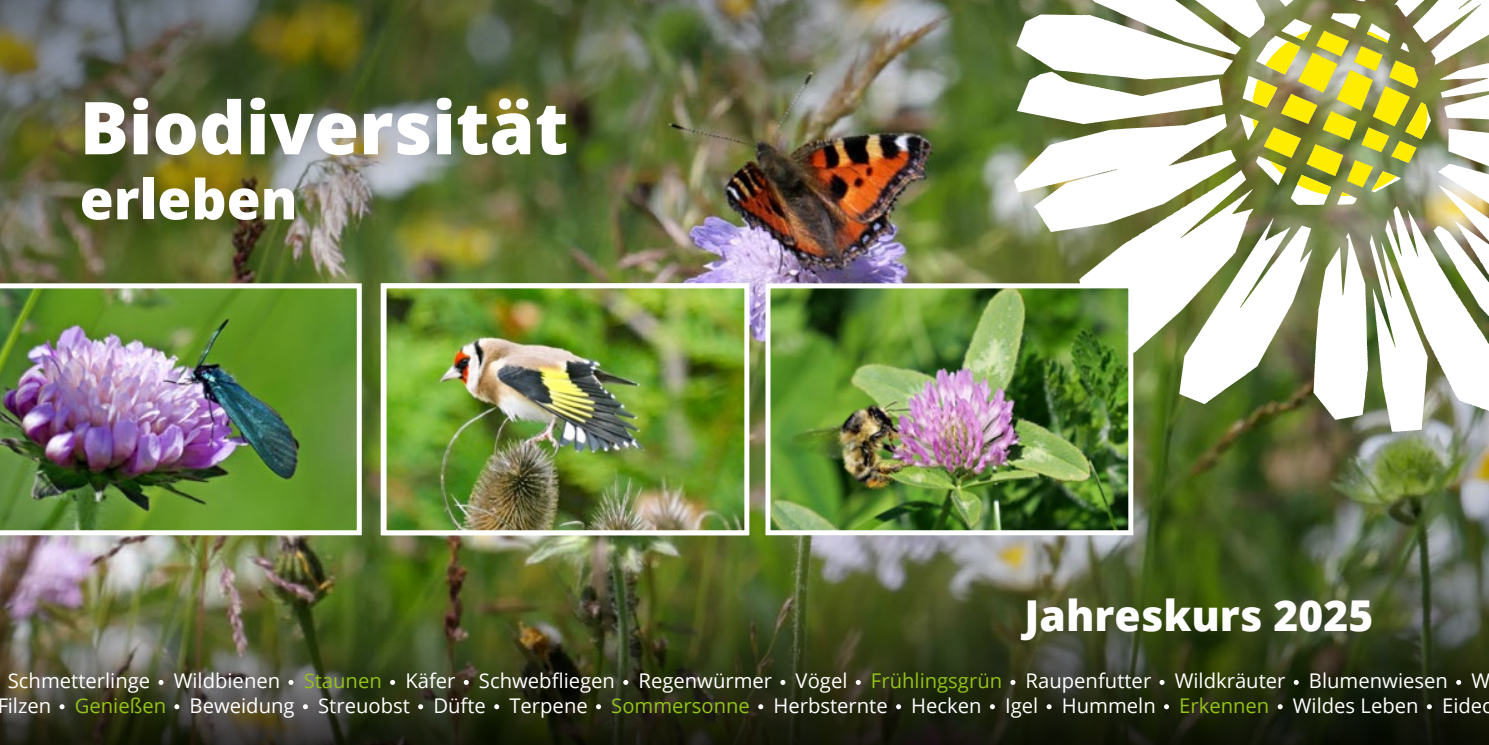
<style>
.page{position:relative;width:1489px;height:745px;background:#fff}
.page>*{position:absolute;margin:0;border:0;box-sizing:border-box;transform-origin:0 0}
.t1{font:800 72.75px "Open Sans";color:#fff}
.t2{font:800 55px "Open Sans";color:#fff}
.t3{font:800 42.5px "Open Sans";color:#fff}
.t4{font:20.25px/24.2px "Open Sans";color:#fff;text-align:center}
.s1{color:#94c11a}
</style>
<div class="page">
<img style="left:0;top:0;width:1013px;height:204px">
<img style="left:0;top:204px;width:1488px;height:378px">
<img style="left:1013px;top:0;width:475px;height:431px">
<img style="left:0;top:283px;width:362px;height:252px">
<img style="left:771px;top:289px;width:356px;height:240px">
<div style="left:765px;top:283px;width:368px;height:252px;border:5px solid #fff"></div>
<img style="left:0;top:582px;width:1488px;height:162px">
<svg style="left:158px;top:679px;width:5px;height:5px"></svg>
<svg style="left:288px;top:679px;width:5px;height:5px"></svg>
<svg style="left:390px;top:679px;width:5px;height:5px"></svg>
<svg style="left:464px;top:679px;width:5px;height:5px"></svg>
<svg style="left:623px;top:679px;width:5px;height:5px"></svg>
<svg style="left:780px;top:679px;width:5px;height:5px"></svg>
<svg style="left:855px;top:679px;width:5px;height:5px"></svg>
<svg style="left:1010px;top:679px;width:5px;height:5px"></svg>
<svg style="left:1159px;top:679px;width:5px;height:5px"></svg>
<svg style="left:1293px;top:679px;width:5px;height:5px"></svg>
<svg style="left:1455px;top:679px;width:5px;height:5px"></svg>
<svg style="left:59px;top:703px;width:6px;height:5px"></svg>
<svg style="left:174px;top:703px;width:5px;height:5px"></svg>
<svg style="left:303px;top:703px;width:5px;height:5px"></svg>
<svg style="left:418px;top:703px;width:5px;height:5px"></svg>
<svg style="left:494px;top:703px;width:5px;height:5px"></svg>
<svg style="left:596px;top:703px;width:5px;height:5px"></svg>
<svg style="left:758px;top:703px;width:5px;height:5px"></svg>
<svg style="left:896px;top:703px;width:5px;height:5px"></svg>
<svg style="left:989px;top:703px;width:5px;height:5px"></svg>
<svg style="left:1046px;top:703px;width:5px;height:5px"></svg>
<svg style="left:1163px;top:703px;width:5px;height:5px"></svg>
<svg style="left:1277px;top:703px;width:5px;height:5px"></svg>
<svg style="left:1426px;top:703px;width:5px;height:5px"></svg>
<img style="left:387px;top:289px;width:356px;height:240px">
<div style="left:381px;top:283px;width:368px;height:252px;border:5px solid #fff"></div>
<h1 class="t1" style="left:80px;top:72px;width:490px">Biodiversität</h1>
<h2 class="t2" style="left:80px;top:157px;width:219px">erleben</h2>
<h3 class="t3" style="left:1024px;top:582px;width:350px">Jahreskurs 2025</h3>
<p class="t4" style="left:-3px;top:668px;width:1495px">Schmetterlinge Wildbienen <span class="s1">Staunen</span> Käfer Schwebfliegen Regenwürmer Vögel <span class="s1">Frühlingsgrün</span> Raupenfutter Wildkräuter Blumenwiesen W<br>Filzen <span class="s1">Genießen</span> Beweidung Streuobst Düfte Terpene <span class="s1">Sommersonne</span> Herbsternte Hecken Igel Hummeln <span class="s1">Erkennen</span> Wildes Leben Eidec</p>
</div>
